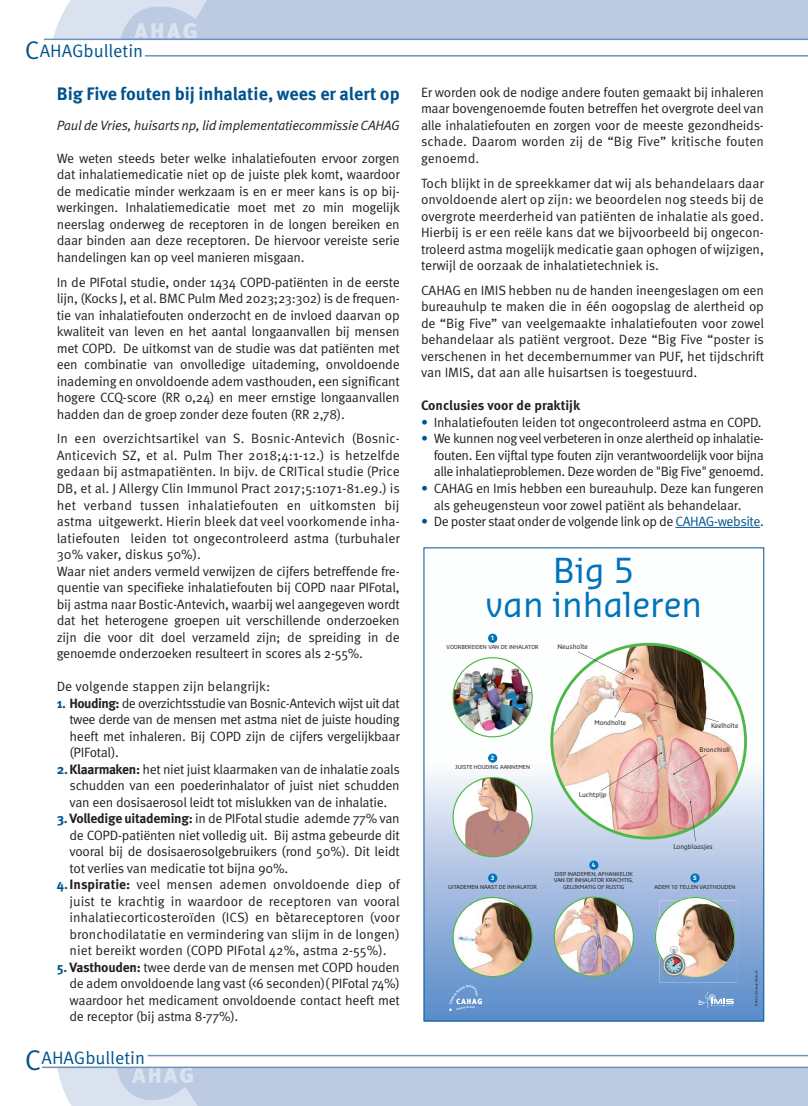
<style>
.page{position:relative;width:808px;height:1106px;background:#fff}
.page>*{position:absolute;margin:0;border:0;box-sizing:border-box;transform-origin:0 0}
.t1{font:33.6px/34.8px "Sansa Pro";color:#0073bc;text-align:center}
.kop2_niet_op_regel{font:700 18px "Meta OT";letter-spacing:-.005em;color:#00538d}
.Normaal{font:18px "Meta OT Norm";color:#00538d}
.brood_niet_op_regel{font:13.5px/16.5px "Meta OT Norm";letter-spacing:-.02em;color:#231f20;text-align:justify}
.brood{font:13.5px/16.5px "Meta OT Norm";letter-spacing:-.005em;color:#231f20;text-align:justify}
.onderitalic{font:13.5px "Meta OT Norm Ita";letter-spacing:-.02em;color:#231f20}
.kop3{font:700 13.5px "Meta OT";color:#231f20}
.t2{font:6.3px "Sansa Pro";color:#231f20}
.t3{font:700 5.7px "Sansa Pro";color:#fff}
.t4{font:5.4px/6.4px "Sansa Pro";color:#231f20;text-align:center}
.t5{font:3px "Helvetica LT Std";color:#231f20}
.s1{font-size:25.5px}
.s2{font-family:"Meta OT";font-weight:700;color:#00538d}
.s3{font-family:"Meta OT";font-weight:700}
.s4{font-size:28.5px}
.s5{color:#00538d}
</style>
<div class="page">
<div style="left:107px;top:1067px;width:701px;height:39px;background:#bccbe2"></div>
<div style="left:107px;top:0;width:701px;height:39px;background:#bccbe2"></div>
<hr style="left:675px;top:527px;width:85px;height:1px;background:#00538d">
<svg style="left:426px;top:635px;width:336px;height:384px"></svg>
<svg style="left:698px;top:991px;width:36px;height:17px"></svg>
<svg style="left:449px;top:984px;width:33px;height:27px"></svg>
<img style="left:554px;top:896px;width:80px;height:80px">
<svg style="left:452px;top:777px;width:81px;height:80px"></svg>
<svg style="left:655px;top:897px;width:80px;height:80px"></svg>
<img style="left:452px;top:657px;width:81px;height:80px">
<img style="left:452px;top:897px;width:81px;height:80px">
<div style="left:488px;top:633px;width:9px;height:10px;background:#0073bc;border-radius:50%"></div>
<div style="left:488px;top:873px;width:9px;height:9px;background:#0073bc;border-radius:50%"></div>
<div style="left:488px;top:753px;width:9px;height:9px;background:#0073bc;border-radius:50%"></div>
<div style="left:589px;top:860px;width:9px;height:9px;background:#0073bc;border-radius:50%"></div>
<div style="left:690px;top:873px;width:10px;height:9px;background:#0073bc;border-radius:50%"></div>
<svg style="left:550px;top:643px;width:197px;height:196px"></svg>
<svg style="left:601px;top:752px;width:61px;height:38px;background:#eac3bb"></svg>
<svg style="left:655px;top:702px;width:64px;height:20px"></svg>
<svg style="left:690px;top:801px;width:6px;height:40px"></svg>
<svg style="left:673px;top:754px;width:34px;height:21px"></svg>
<svg style="left:614px;top:688px;width:17px;height:30px"></svg>
<svg style="left:578px;top:651px;width:55px;height:28px"></svg>
<img style="left:659px;top:900px;width:78px;height:82px">
<img style="left:659px;top:900px;width:76px;height:77px">
<div style="left:424px;top:547px;width:340px;height:474px;border:1px solid #00538d"></div>
<svg style="left:48px;top:0;width:180px;height:39px"></svg>
<svg style="left:55px;top:1068px;width:142px;height:38px"></svg>
<hr style="left:145px;top:55px;width:663px;height:2px;background:#6d92bd">
<hr style="left:44px;top:39px;width:764px;height:1px;background:#6d92bd">
<hr style="left:42px;top:1066px;width:766px;height:2px;background:#6d92bd">
<hr style="left:148px;top:1054px;width:660px;height:2px;background:#6d92bd">
<p class="Normaal" style="left:25px;top:41px;width:120px"><span class="s1">C</span>AHAGbulletin</p>
<p class="kop2_niet_op_regel" style="left:57px;top:83px;width:344px">Big Five fouten bij inhalatie, wees er alert op</p>
<p class="onderitalic" style="left:57px;top:117px;width:344px">Paul de Vries, huisarts np, lid implementatiecommissie CAHAG</p>
<p class="brood_niet_op_regel" style="left:57px;top:150px;width:345px">We weten steeds beter welke inhalatiefouten ervoor zorgen dat inhalatiemedicatie niet op de juiste plek komt, waardoor de medicatie minder werkzaam is en er meer kans is op bij&shy;werkingen. Inhalatiemedicatie moet met zo min mogelijk neerslag onderweg de receptoren in de longen bereiken en daar binden aan deze receptoren. De hiervoor vereiste serie handelingen kan op veel manieren misgaan.</p>
<p class="brood_niet_op_regel" style="left:57px;top:274px;width:345px">In de PIFotal studie, onder 1434 COPD-patiënten in de eerste lijn, (Kocks J, et al. BMC Pulm Med 2023;23:302) is de frequen&shy;tie van inhalatiefouten onderzocht en de invloed daarvan op kwaliteit van leven en het aantal longaanvallen bij mensen met COPD. De uitkomst van de studie was dat patiënten met een combinatie van onvolledige uitademing, onvoldoende inademing en onvoldoende adem vasthouden, een significant hogere CCQ-score (RR 0,24) en meer ernstige longaanvallen hadden dan de groep zonder deze fouten (RR 2,78).</p>
<p class="brood_niet_op_regel" style="left:57px;top:431px;width:345px">In een overzichtsartikel van S. Bosnic-Antevich (Bosnic-Anticevich SZ, et al. Pulm Ther 2018;4:1-12.) is hetzelfde gedaan bij astmapatiënten. In bijv. de CRITical studie (Price DB, et al. J Allergy Clin Immunol Pract 2017;5:1071-81.e9.) is het verband tussen inhalatiefouten en uitkomsten bij astma uitgewerkt. Hierin bleek dat veel voorkomende inha&shy;latiefouten leiden tot ongecontroleerd astma (turbuhaler 30% vaker, diskus 50%).</p>
<p class="brood_niet_op_regel" style="left:57px;top:563px;width:345px">Waar niet anders vermeld verwijzen de cijfers betreffende fre&shy;quentie van specifieke inhalatiefouten bij COPD naar PIFotal, bij astma naar Bostic-Antevich, waarbij wel aangegeven wordt dat het heterogene groepen uit verschillende onderzoeken zijn die voor dit doel verzameld zijn; de spreiding in de genoemde onderzoeken resulteert in scores als 2-55%.</p>
<p class="brood" style="left:57px;top:678px;width:215px">De volgende stappen zijn belangrijk:</p>
<p class="brood_niet_op_regel" style="left:70px;top:695px;width:332px;text-indent:-13px"><span class="s2">1.</span> <span class="s3">Houding:</span> de overzichtsstudie van Bosnic-Antevich wijst uit dat twee derde van de mensen met astma niet de juiste houding heeft met inhaleren. Bij COPD zijn de cijfers vergelijkbaar (PIFotal).</p>
<p class="brood_niet_op_regel" style="left:70px;top:761px;width:332px;text-indent:-13px"><span class="s2">2.</span><span class="s3">Klaarmaken:</span> het niet juist klaarmaken van de inhalatie zoals schudden van een poederinhalator of juist niet schudden van een dosisaerosol leidt tot mislukken van de inhalatie.</p>
<p class="brood_niet_op_regel" style="left:70px;top:810px;width:332px;text-indent:-13px"><span class="s2">3.</span><span class="s3">Volledige uitademing:</span> in de PIFotal studie ademde 77% van de COPD-patiënten niet volledig uit. Bij astma gebeurde dit vooral bij de dosisaerosolgebruikers (rond 50%). Dit leidt tot verlies van medicatie tot bijna 90%.</p>
<p class="brood_niet_op_regel" style="left:70px;top:876px;width:332px;text-indent:-13px"><span class="s2">4.</span><span class="s3">Inspiratie:</span> veel mensen ademen onvoldoende diep of juist te krachtig in waardoor de receptoren van vooral inhalatiecorticosteroïden (ICS) en bètareceptoren (voor bronchodilatatie en vermindering van slijm in de longen) niet bereikt worden (COPD PIFotal 42%, astma 2-55%).</p>
<p class="brood_niet_op_regel" style="left:70px;top:959px;width:332px;text-indent:-13px"><span class="s2">5.</span> <span class="s3">Vasthouden:</span> twee derde van de mensen met COPD houden de adem onvoldoende lang vast (&lt;6 seconden)( PIFotal 74%) waardoor het medicament onvoldoende contact heeft met de receptor (bij astma 8-77%).</p>
<p class="Normaal" style="left:25px;top:1047px;width:122px"><span class="s4">C</span>AHAGbulletin</p>
<p class="brood" style="left:421px;top:84px;width:344px">Er worden ook de nodige andere fouten gemaakt bij inhaleren maar bovengenoemde fouten betreffen het overgrote deel van alle inhalatiefouten en zorgen voor de meeste gezondheids&shy;schade. Daarom worden zij de “Big Five” kritische fouten genoemd.</p>
<p class="brood_niet_op_regel" style="left:421px;top:175px;width:344px">Toch blijkt in de spreekkamer dat wij als behandelaars daar onvoldoende alert op zijn: we beoordelen nog steeds bij de overgrote meerderheid van patiënten de inhalatie als goed.</p>
<p class="brood_niet_op_regel" style="left:421px;top:224px;width:344px">Hierbij is er een reële kans dat we bijvoorbeeld bij ongecon&shy;troleerd astma mogelijk medicatie gaan ophogen of wijzigen, terwijl de oorzaak de inhalatietechniek is.</p>
<p class="brood" style="left:421px;top:282px;width:345px">CAHAG en IMIS hebben nu de handen ineengeslagen om een bureauhulp te maken die in één oogopslag de alertheid op de “Big Five” van veelgemaakte inhalatiefouten voor zowel behandelaar als patiënt vergroot. Deze “Big Five “poster is verschenen in het decembernummer van PUF, het tijdschrift van IMIS, dat aan alle huisartsen is toegestuurd.</p>
<p class="kop3" style="left:421px;top:398px;width:161px">Conclusies voor de praktijk</p>
<p class="brood_niet_op_regel" style="left:421px;top:414px;width:342px"><span class="s5">•</span> Inhalatiefouten leiden tot ongecontroleerd astma en COPD.</p>
<p class="brood_niet_op_regel" style="left:434px;top:431px;width:332px;text-indent:-13px"><span class="s5">•</span> We kunnen nog veel verbeteren in onze alertheid op inhalatie&shy;fouten. Een vijftal type fouten zijn verantwoordelijk voor bijna alle inhalatieproblemen. Deze worden de "Big Five" genoemd.</p>
<p class="brood_niet_op_regel" style="left:434px;top:480px;width:332px;text-indent:-13px"><span class="s5">•</span> CAHAG en Imis hebben een bureauhulp. Deze kan fungeren als geheugensteun voor zowel patiënt als behandelaar.</p>
<p class="brood_niet_op_regel" style="left:421px;top:513px;width:344px"><span class="s5">•</span> De poster staat onder de volgende link op de <span class="s5">CAHAG-website</span>.</p>
<p class="t1" style="left:486px;top:551px;width:218px">Big 5<br>van inhaleren</p>
<p class="t3" style="left:491px;top:634px;width:5px">1</p>
<p class="t4" style="left:447px;top:643px;width:94px">VOORBEREIDEN VAN DE INHALATOR</p>
<p class="t2" style="left:557px;top:643px;width:32px">Neusholte</p>
<p class="t3" style="left:491px;top:754px;width:5px">2</p>
<p class="t4" style="left:455px;top:763px;width:76px">JUISTE HOUDING AANNEMEN</p>
<p class="t2" style="left:594px;top:719px;width:33px">Mondholte</p>
<p class="t2" style="left:579px;top:791px;width:29px">Luchtpijp</p>
<p class="t2" style="left:711px;top:721px;width:29px">Keelholte</p>
<p class="t2" style="left:700px;top:746px;width:32px">Bronchioli</p>
<p class="t3" style="left:491px;top:874px;width:5px">3</p>
<p class="t4" style="left:448px;top:883px;width:90px">UITADEMEN NAAST DE INHALATOR</p>
<p class="t2" style="left:673px;top:842px;width:41px">Longblaasjes</p>
<p class="t3" style="left:592px;top:861px;width:5px">4</p>
<p class="t4" style="left:554px;top:870px;width:81px">DIEP INADEMEN; AFHANKELIJK<br>VAN DE INHALATOR KRACHTIG,<br>GELIJKMATIG OF RUSTIG</p>
<p class="t3" style="left:693px;top:874px;width:5px">5</p>
<p class="t4" style="left:655px;top:883px;width:82px">ADEM 10 TELLEN VASTHOUDEN</p>
<p class="t5" style="left:755px;top:1006px;width:37px;rotate:-90deg">© 2023, Esculaap Media bv</p>
</div>
